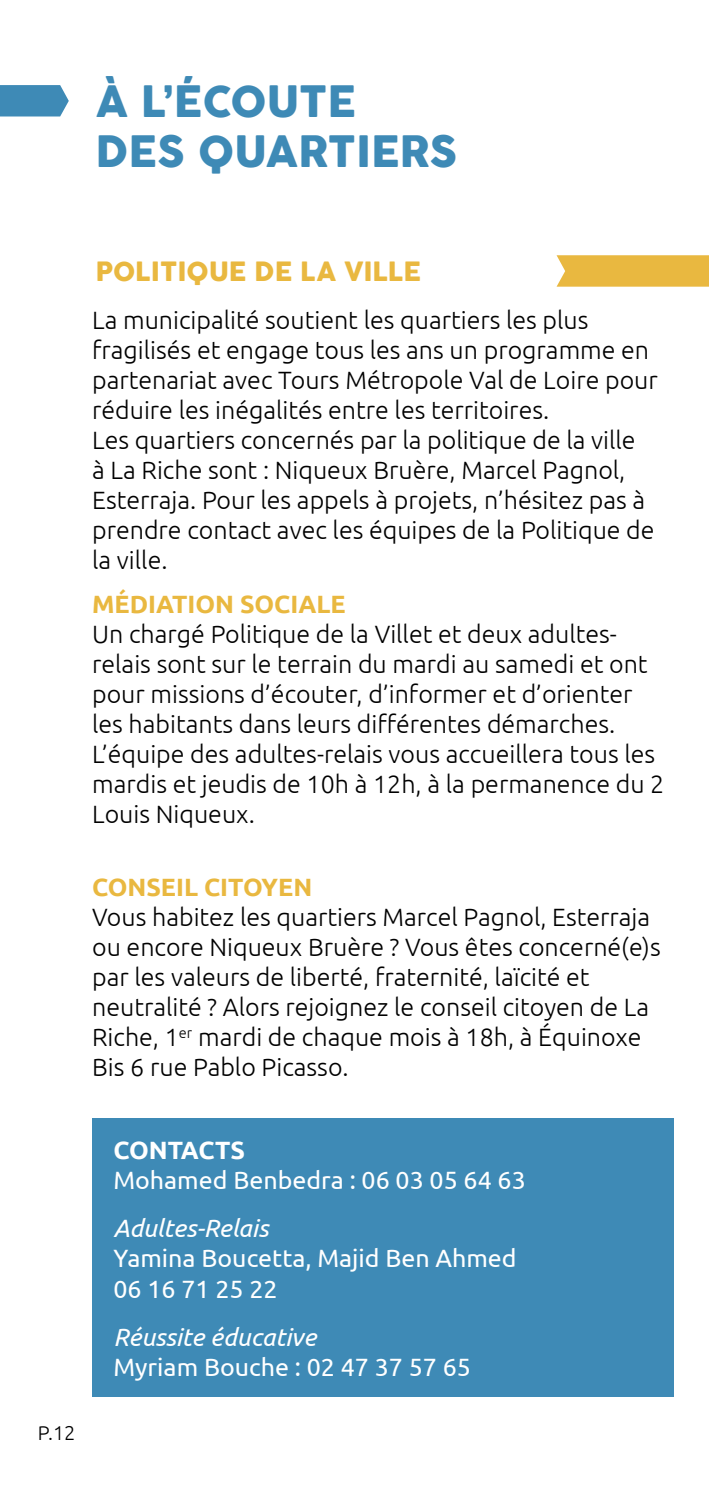
<style>
.page{position:relative;width:709px;height:1489px;background:#fff}
.page>*{position:absolute;margin:0;border:0;box-sizing:border-box;transform-origin:0 0}
.t1{font:42.25px/50.8px "COCOGOOSE";color:#3e8ab6}
.t2{font:26px "COCOGOOSE";color:#e9b840}
.t3{font:300 25px/30px "Ubuntu";color:#000}
.t4{font:25px/30px "Ubuntu";color:#fff}
.t5{font:italic 25px "Ubuntu";color:#fff}
.t6{font:700 25px "Ubuntu";color:#e9b840}
.t7{font:700 25px "Ubuntu";letter-spacing:-.025em;color:#fff}
.t8{font:300 20px "Ubuntu";color:#000}
</style>
<div class="page">
<svg style="left:0;top:85px;width:69px;height:31px;background:#4a91ba"></svg>
<svg style="left:556px;top:255px;width:153px;height:32px;background:#eabb49"></svg>
<div style="left:92px;top:1118px;width:581px;height:278px;background:#3e8ab6"></div>
<h1 class="t1" style="left:96px;top:76px;width:363px">À L’ÉCOUTE<br>DES QUARTIERS</h1>
<p class="t2" style="left:96px;top:251px;width:327px">POLITIQUE DE LA VILLE</p>
<p class="t3" style="left:92px;top:304px;width:567px">La municipalité soutient les quartiers les plus fragilisés et engage tous les ans un programme en partenariat avec Tours Métropole Val de Loire pour réduire les inégalités entre les territoires.<br>Les quartiers concernés par la politique de la ville<br>à La Riche sont : Niqueux Bruère, Marcel Pagnol, Esterraja. Pour les appels à projets, n’hésitez pas à prendre contact avec les équipes de la Politique de la ville.</p>
<p class="t6" style="left:92px;top:588px;width:255px">MÉDIATION SOCIALE</p>
<p class="t3" style="left:92px;top:618px;width:573px">Un chargé Politique de la Villet et deux adultes&shy;relais sont sur le terrain du mardi au samedi et ont pour missions d’écouter, d’informer et d’orienter les habitants dans leurs différentes démarches.<br>L’équipe des adultes-relais vous accueillera tous les mardis et jeudis de 10h à 12h, à la permanence du 2<br>Louis Niqueux.</p>
<p class="t6" style="left:92px;top:872px;width:217px">CONSEIL CITOYEN</p>
<p class="t3" style="left:92px;top:901px;width:570px">Vous habitez les quartiers Marcel Pagnol, Esterraja ou encore Niqueux Bruère ? Vous êtes concerné(e)s par les valeurs de liberté, fraternité, laïcité et neutralité ? Alors rejoignez le conseil citoyen de La Riche, 1<sup>er</sup> mardi de chaque mois à 18h, à Équinoxe Bis 6 rue Pablo Picasso.</p>
<p class="t8" style="left:38px;top:1420px;width:39px">P.12</p>
<p class="t7" style="left:113px;top:1135px;width:133px">CON TACTS</p>
<p class="t4" style="left:113px;top:1164px;width:414px">Mohamed Benbedra : 06 03 05 64 63</p>
<p class="t5" style="left:113px;top:1213px;width:156px">Adultes-Relais</p>
<p class="t4" style="left:113px;top:1242px;width:405px">Yamina Boucetta, Majid Ben Ahmed<br>06 16 71 25 22</p>
<p class="t5" style="left:113px;top:1321px;width:204px">Réussite éducative</p>
<p class="t4" style="left:113px;top:1350px;width:359px">Myriam Bouche : 02 47 37 57 65</p>
</div>
